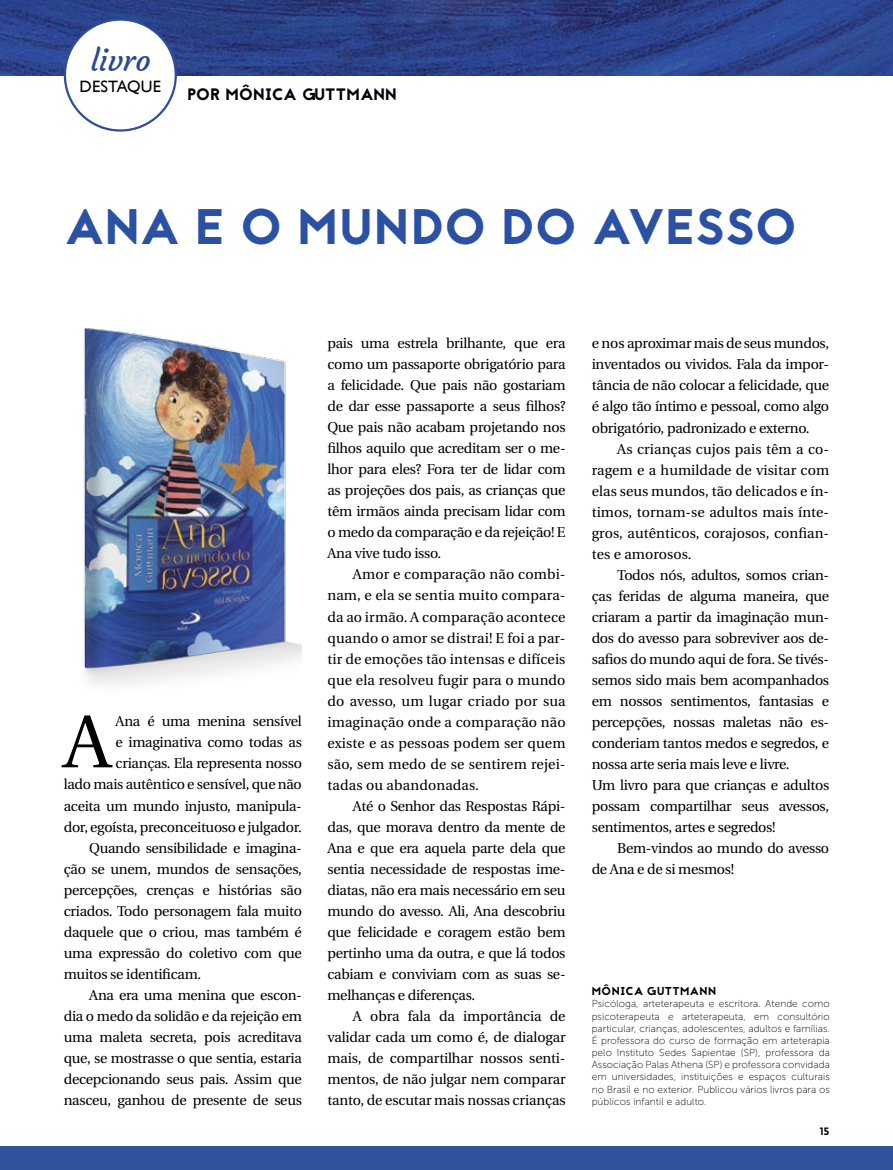
<style>
.page{position:relative;width:893px;height:1170px;background:#fff}
.page>*{position:absolute;margin:0;border:0;box-sizing:border-box;transform-origin:0 0}
.t1{font:75px "Heuristica";color:#000}
.t2{font:49.8px "Jaapokki";color:#2a51a3}
.t3{font:30px "Courgette";color:#2d4a8f}
.t4{font:16.5px "Jaapokki";letter-spacing:.02em;color:#000}
.t5{font:16.5px "Gill Sans";letter-spacing:.01em;color:#000}
.t6{font:14.25px/21px "Heuristica";letter-spacing:-.02em;color:#000;text-align:justify}
.t7{font:11.55px "Jaapokki";letter-spacing:.035em;color:#000}
.t8{font:900 10.5px "Lovelo";color:#000}
.t9{font:10.2px/12.1px "Museo Sans 100";letter-spacing:.005em;color:#000;text-align:justify}
</style>
<div class="page">
<img style="left:1px;top:0;width:892px;height:75px">
<img style="left:0;top:0;width:1px;height:75px">
<div style="left:0;top:1146px;width:893px;height:23px;background:#2f539b"></div>
<div style="left:65px;top:20px;width:111px;height:110px;background:#fff;border-radius:50%"></div>
<div style="left:64px;top:18px;width:113px;height:114px;border:2px solid #2f4d9a;border-radius:50%"></div>
<img style="left:83px;top:328px;width:219px;height:357px">
<h3 class="t3" style="left:91px;top:42px;width:62px">livro</h3>
<p class="t5" style="left:80px;top:77px;width:83px">DESTAQUE</p>
<p class="t4" style="left:187px;top:83px;width:211px">POR MÔNICA GUTTMANN</p>
<h2 class="t2" style="left:65px;top:192px;width:39px">ANA</h2>
<h2 class="t2" style="left:195px;top:192px;width:139px">E O MUND</h2>
<h2 class="t2" style="left:445px;top:192px;width:181px">O DO AVESS</h2>
<h2 class="t2" style="left:755px;top:192px;width:43px">O</h2>
<h1 class="t1" style="left:64px;top:684px;width:49px">A</h1>
<p class="t6" style="left:116px;top:711px;width:188px">Ana é uma menina sensível</p>
<p class="t6" style="left:116px;top:732px;width:188px">e imaginativa como todas as</p>
<p class="t6" style="left:116px;top:753px;width:188px">crianças. Ela representa nosso</p>
<p class="t6" style="left:64px;top:774px;width:240px">lado mais autêntico e sensível, que não</p>
<p class="t6" style="left:64px;top:795px;width:240px">aceita um mundo injusto, manipula-</p>
<p class="t6" style="left:64px;top:816px;width:240px">dor, egoísta, preconceituoso e julgador.</p>
<p class="t6" style="left:89px;top:837px;width:214px">Quando sensibilidade e imagina-</p>
<p class="t6" style="left:64px;top:858px;width:240px">ção se unem, mundos de sensações,</p>
<p class="t6" style="left:64px;top:879px;width:240px">percepções, crenças e histórias são</p>
<p class="t6" style="left:64px;top:900px;width:240px">criados. Todo personagem fala muito</p>
<p class="t6" style="left:64px;top:921px;width:240px">daquele que o criou, mas também é</p>
<p class="t6" style="left:64px;top:942px;width:240px">uma expressão do coletivo com que</p>
<p class="t6" style="left:64px;top:963px;width:139px">muitos se identificam.</p>
<p class="t6" style="left:89px;top:984px;width:214px">Ana era uma menina que escon-</p>
<p class="t6" style="left:64px;top:1005px;width:240px">dia o medo da solidão e da rejeição em</p>
<p class="t6" style="left:64px;top:1026px;width:240px">uma maleta secreta, pois acreditava</p>
<p class="t6" style="left:64px;top:1047px;width:240px">que, se mostrasse o que sentia, estaria</p>
<p class="t6" style="left:64px;top:1068px;width:240px">decepcionando seus pais. Assim que</p>
<p class="t6" style="left:64px;top:1089px;width:240px">nasceu, ganhou de presente de seus</p>
<p class="t6" style="left:327px;top:333px;width:240px">pais uma estrela brilhante, que era como um passaporte obrigatório para a felicidade. Que pais não gostariam de dar esse passaporte a seus filhos?<br>Que pais não acabam projetando nos filhos aquilo que acreditam ser o me&shy;lhor para eles? Fora ter de lidar com as projeções dos pais, as crianças que têm irmãos ainda precisam lidar com o medo da comparação e da rejeição! E Ana vive tudo isso.</p>
<p class="t6" style="left:327px;top:564px;width:240px;text-indent:25px">Amor e comparação não combi&shy;nam, e ela se sentia muito compara&shy;da ao irmão. A comparação acontece quando o amor se distrai! E foi a par&shy;tir de emoções tão intensas e difíceis que ela resolveu fugir para o mundo do avesso, um lugar criado por sua imaginação onde a comparação não existe e as pessoas podem ser quem são, sem medo de se sentirem rejei&shy;tadas ou abandonadas.</p>
<p class="t6" style="left:327px;top:795px;width:240px;text-indent:25px">Até o Senhor das Respostas Rápi&shy;das, que morava dentro da mente de Ana e que era aquela parte dela que sentia necessidade de respostas ime&shy;diatas, não era mais necessário em seu mundo do avesso. Ali, Ana descobriu que felicidade e coragem estão bem pertinho uma da outra, e que lá todos cabiam e conviviam com as suas se&shy;melhanças e diferenças.</p>
<p class="t6" style="left:327px;top:1005px;width:240px;text-indent:25px">A obra fala da importância de validar cada um como é, de dialogar mais, de compartilhar nossos senti&shy;mentos, de não julgar nem comparar tanto, de escutar mais nossas crianças</p>
<p class="t6" style="left:592px;top:333px;width:239px">e nos aproximar mais de seus mundos, inventados ou vividos. Fala da impor&shy;tância de não colocar a felicidade, que é algo tão íntimo e pessoal, como algo obrigatório, padronizado e externo.</p>
<p class="t6" style="left:592px;top:438px;width:239px;text-indent:25px">As crianças cujos pais têm a co&shy;ragem e a humildade de visitar com elas seus mundos, tão delicados e ín&shy;timos, tornam-se adultos mais ínte&shy;gros, autênticos, corajosos, confian&shy;tes e amorosos.</p>
<p class="t6" style="left:592px;top:564px;width:239px;text-align:left;text-indent:25px">Todos nós, adultos, somos crian&shy;ças feridas de alguma maneira, que criaram a partir da imaginação mun&shy;dos do avesso para sobreviver aos de&shy;safios do mundo aqui de fora. Se tivés&shy;semos sido mais bem acompanhados em nossos sentimentos, fantasias e percepções, nossas maletas não es&shy;conderiam tantos medos e segredos, e nossa arte seria mais leve e livre.<br>Um livro para que crianças e adultos possam compartilhar seus avessos, sentimentos, artes e segredos!</p>
<p class="t6" style="left:592px;top:837px;width:239px;text-indent:25px">Bem-vindos ao mundo do avesso de Ana e de si mesmos!</p>
<p class="t7" style="left:592px;top:983px;width:126px">MÔNICA GUTTMANN</p>
<p class="t9" style="left:592px;top:997px;width:240px">Psicóloga, arteterapeuta e escritora. Atende como psicoterapeuta e arteterapeuta, em consultório particular, crianças, adolescentes, adultos e famílias.<br>É professora do curso de formação em arteterapia pelo Instituto Sedes Sapientae (SP), professora da Associação Palas Athena (SP) e professora convidada em universidades, instituições e espaços culturais no Brasil e no exterior. Publicou vários livros para os públicos infantil e adulto.</p>
<p class="t8" style="left:820px;top:1124px;width:11px">15</p>
</div>
